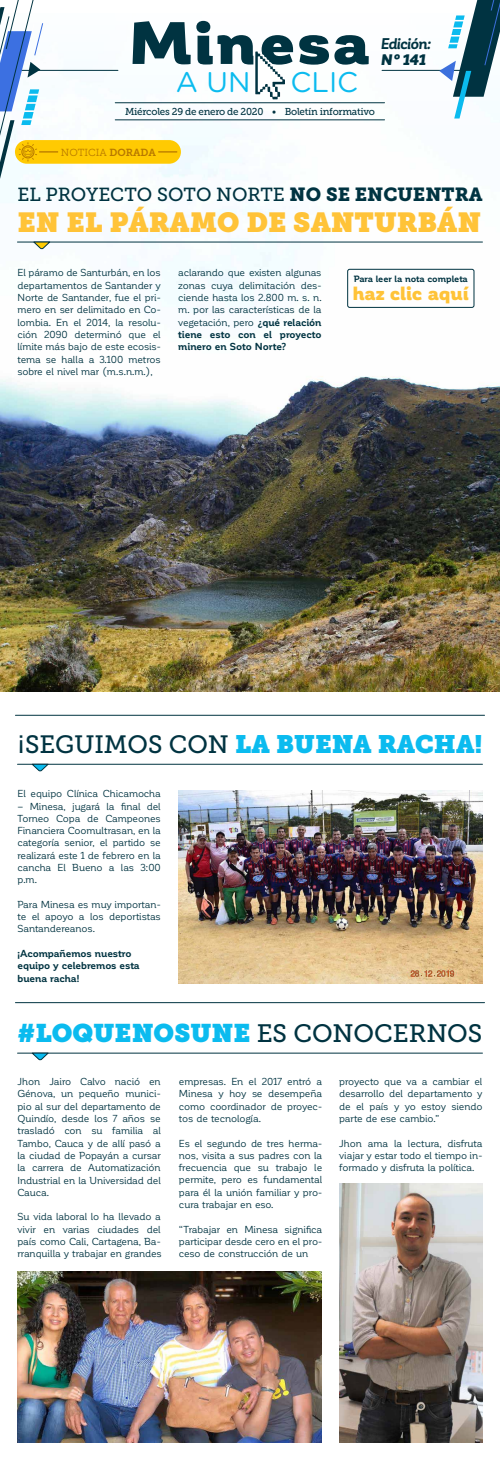
<style>
.page{position:relative;width:500px;height:1468px;background:#fff}
.page>*{position:absolute;margin:0;border:0;box-sizing:border-box;transform-origin:0 0}
.t1{font:900 58.85px "Corporative";letter-spacing:.02em;color:#003341;scale:1.1 1}
.t2{font:28.4px "Gotham Rounded";color:#0bbbef}
.t3{font:27.35px "Museo Slab";color:#ffc338}
.t4{font:25.3px "Museo Slab";color:#0bbbef}
.t5{font:25px "Museo Slab";color:#0bbbef}
.t6{font:18.85px "Museo Slab 500";color:#003341}
.t7{font:900 18.85px "Corporative";letter-spacing:-.01em;color:#ffc338}
.t8{font:italic 700 15.25px "Corporative";letter-spacing:-.04em;color:#003341}
.t9{font:italic 900 15px "Corporative Alt";color:#003341}
.t10{font:10.25px "Museo Slab 300";color:#b77800}
.t11{font:10px/12.3px "Corporative";letter-spacing:-.01em;color:#003341;text-align:justify}
.t12{font:700 10px/12.3px "Corporative";letter-spacing:-.015em;color:#003341}
.t13{font:10px "Museo Slab 500";letter-spacing:-.025em;color:#003341}
.t14{font:700 9px "Corporative";letter-spacing:-.005em;color:#003341}
.s1{font-family:"Museo Slab 700"}
.s2{font-family:"Museo Slab 900"}
.s3{font-weight:700}
.s4{font-family:"Museo Slab 500";color:#003341}
.s5{font-family:"Museo Slab 500";font-size:25.15px;color:#003341}
</style>
<div class="page">
<img style="left:0;top:69px;width:500px;height:623px">
<div style="left:15px;top:140px;width:166px;height:24px;background:#ffca02;border-radius:12px"></div>
<svg style="left:158px;top:152px;width:19px;height:1px"></svg>
<img style="left:178px;top:790px;width:304px;height:194px">
<hr style="left:17px;top:242px;width:465px;height:1px;background:#003341">
<svg style="left:32px;top:241px;width:20px;height:9px"></svg>
<hr style="left:18px;top:764px;width:464px;height:1px;background:#003341">
<svg style="left:31px;top:763px;width:20px;height:9px"></svg>
<hr style="left:15px;top:715px;width:470px;height:1px;background:#003341">
<img style="left:18px;top:1272px;width:304px;height:170px">
<img style="left:339px;top:1184px;width:143px;height:258px">
<hr style="left:18px;top:1053px;width:464px;height:1px;background:#003341">
<svg style="left:31px;top:1052px;width:20px;height:9px"></svg>
<hr style="left:15px;top:1002px;width:470px;height:1px;background:#003341">
<div style="left:347px;top:269px;width:127px;height:39px;border:1px solid #003341;border-radius:2px"></div>
<svg style="left:253px;top:51px;width:34px;height:50px"></svg>
<hr style="left:115px;top:103px;width:270px;height:1px;background:#003341">
<hr style="left:115px;top:120px;width:270px;height:1px;background:#003341">
<hr style="left:382px;top:70px;width:99px;height:1px;background:#003341">
<hr style="left:19px;top:70px;width:99px;height:1px;background:#003341">
<svg style="left:439px;top:0;width:61px;height:119px"></svg>
<svg style="left:0;top:0;width:58px;height:179px"></svg>
<h1 class="t1" style="left:127px;top:11px;width:222px">Minesa</h1>
<h2 class="t2" style="left:176px;top:63px;width:76px">A UN</h2>
<h2 class="t2" style="left:291px;top:63px;width:69px">CLIC</h2>
<h3 class="t8" style="left:381px;top:36px;width:52px">Edición:</h3>
<h3 class="t9" style="left:381px;top:52px;width:46px">Nº 141</h3>
<p class="t13" style="left:125px;top:106px;width:251px">Miércoles 29 de enero de 2020 • Boletín informativo</p>
<p class="t10" style="left:61px;top:147px;width:97px">NOTICIA <span class="s1">DORADA</span></p>
<h3 class="t6" style="left:18px;top:184px;width:467px">EL PROYECTO SOTO NORTE <span class="s2">NO SE ENCUENTRA</span></h3>
<h3 class="t3" style="left:18px;top:206px;width:465px">EN EL PÁRAMO DE SANTURBÁN</h3>
<p class="t11" style="left:18px;top:267px;width:145px">El páramo de Santurbán, en los departamentos de Santander y Norte de Santander, fue el pri&shy;mero en ser delimitado en Co&shy;lombia. En el 2014, la resolu&shy;ción 2090 determinó que el límite más bajo de este ecosis&shy;tema se halla a 3.100 metros sobre el nivel mar (m.s.n.m.),</p>
<p class="t11" style="left:178px;top:267px;width:145px">aclarando que existen algunas zonas cuya delimitación des&shy;ciende hasta los 2.800 m. s. n. m. por las características de la vegetación, pero <span class="s3">¿qué relación tiene esto con el proyecto minero en Soto Norte?</span></p>
<p class="t14" style="left:354px;top:274px;width:116px">Para leer la nota completa</p>
<h3 class="t7" style="left:353px;top:283px;width:118px">haz clic aquí</h3>
<h3 class="t5" style="left:18px;top:729px;width:466px"><span class="s4">¡SEGUIMOS CON</span> LA BUENA RACHA!</h3>
<p class="t11" style="left:18px;top:788px;width:145px">El equipo Clínica Chicamocha</p>
<p class="t11" style="left:18px;top:800px;width:145px">– Minesa, jugará la final del Torneo Copa de Campeones Financiera Coomultrasan, en la categoría senior, el partido se realizará este 1 de febrero en la cancha El Bueno a las 3:00 p.m.</p>
<p class="t11" style="left:18px;top:898px;width:145px">Para Minesa es muy importan&shy;te el apoyo a los deportistas Santandereanos.</p>
<p class="t12" style="left:18px;top:947px;width:124px">¡Acompañemos nuestro equipo y celebremos esta buena racha!</p>
<h3 class="t4" style="left:18px;top:1018px;width:466px">#LOQUENOSUNE <span class="s5">ES CONOCERNOS</span></h3>
<p class="t11" style="left:18px;top:1076px;width:145px">Jhon Jairo Calvo nació en Génova, un pequeño munici&shy;pio al sur del departamento de Quindío, desde los 7 años se trasladó con su familia al Tambo, Cauca y de allí pasó a la ciudad de Popayán a cursar la carrera de Automatización Industrial en la Universidad del Cauca.</p>
<p class="t11" style="left:18px;top:1211px;width:146px">Su vida laboral lo ha llevado a vivir en varias ciudades del país como Cali, Cartagena, Ba&shy;rranquilla y trabajar en grandes</p>
<p class="t11" style="left:179px;top:1076px;width:145px">empresas. En el 2017 entró a Minesa y hoy se desempeña como coordinador de proyec&shy;tos de tecnología.</p>
<p class="t11" style="left:179px;top:1137px;width:145px">Es el segundo de tres herma&shy;nos, visita a sus padres con la frecuencia que su trabajo le permite, pero es fundamental para él la unión familiar y pro&shy;cura trabajar en eso.</p>
<p class="t11" style="left:179px;top:1223px;width:145px">“Trabajar en Minesa significa participar desde cero en el pro&shy;ceso de construcción de un</p>
<p class="t11" style="left:339px;top:1076px;width:145px">proyecto que va a cambiar el desarrollo del departamento y de el país y yo estoy siendo parte de ese cambio.”</p>
<p class="t11" style="left:339px;top:1137px;width:145px">Jhon ama la lectura, disfruta viajar y estar todo el tiempo in&shy;formado y disfruta la política.</p>
</div>
